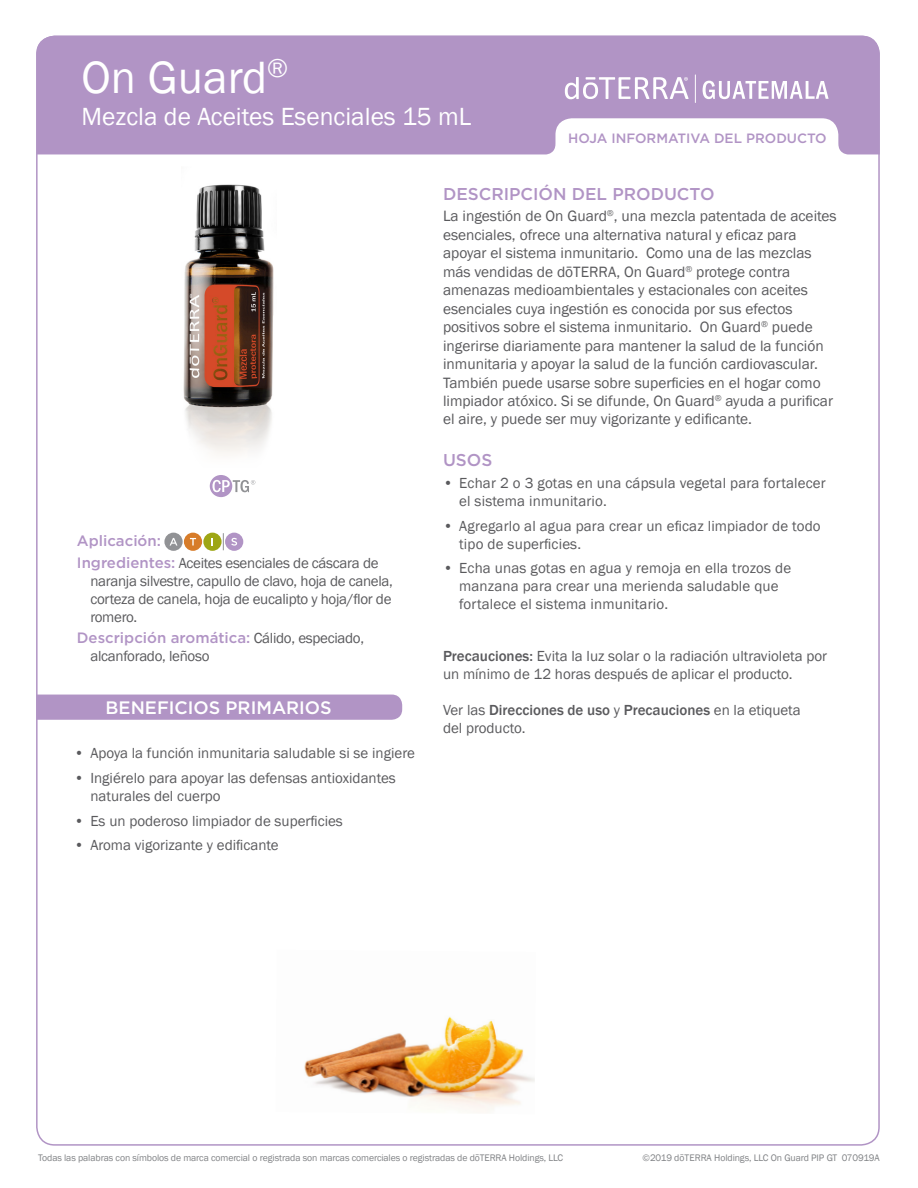
<style>
.page{position:relative;width:918px;height:1188px;background:#fff}
.page>*{position:absolute;margin:0;border:0;box-sizing:border-box;transform-origin:0 0}
.Main_H1_SP{font:46.5px "Franklin Gothic";color:#fff}
.Main_H2_SP{font:25.5px "Franklin Gothic";color:#fff}
.t1{font:500 18px "Gotham";color:#fff}
.Purple_Headers_SP{font:500 17.1px "Gotham";color:#b194c5}
.Body_SP{font:15.3px/18.5px "Franklin Gothic";color:#5a5a5d}
.Oil_Attribute_Panel{font:15px/18px "Franklin Gothic";color:#5a5a5d}
.Oil_Attribute_Panel-2{font:15px/18px "Franklin Gothic";letter-spacing:-.02em;color:#5a5a5d}
.Ver_las_Direcciones{font:15px/18px "Franklin Gothic";color:#5a5a5d}
.Oil_Attribute_Panel-3{font:500 15px "Gotham";color:#b194c5}
.t2{font:500 13.5px "Gotham";color:#b194c5}
.t3{font:9.75px "Franklin Gothic";letter-spacing:-.01em;color:#808285}
.s1{font-family:"Gotham";font-weight:500;color:#b194c5}
.s2{font-weight:500}
</style>
<div class="page">
<svg style="left:37px;top:36px;width:843px;height:118px;background:#b99fcb"></svg>
<svg style="left:703px;top:81px;width:126px;height:18px"></svg>
<svg style="left:565px;top:77px;width:124px;height:22px"></svg>
<svg style="left:695px;top:75px;width:1px;height:28px"></svg>
<svg style="left:210px;top:475px;width:45px;height:22px"></svg>
<img style="left:183px;top:184px;width:91px;height:270px">
<div style="left:164px;top:533px;width:19px;height:18px;background:#919295;border-radius:50%"></div>
<svg style="left:170px;top:538px;width:7px;height:8px"></svg>
<div style="left:184px;top:533px;width:18px;height:18px;background:#d77c29;border-radius:50%"></div>
<svg style="left:190px;top:538px;width:6px;height:8px"></svg>
<svg style="left:203px;top:533px;width:19px;height:18px"></svg>
<div style="left:225px;top:533px;width:18px;height:18px;background:#b194c5;border-radius:50%"></div>
<svg style="left:231px;top:538px;width:6px;height:8px"></svg>
<svg style="left:223px;top:533px;width:1px;height:17px"></svg>
<div style="left:36px;top:695px;width:366px;height:25px;background:#b194c5"></div>
<img style="left:304px;top:1016px;width:231px;height:96px">
<p class="Main_H1_SP" style="left:82px;top:48px;width:208px">On Guard<sup>®</sup></p>
<p class="Main_H2_SP" style="left:82px;top:101px;width:391px">Mezcla de Aceites Esenciales 15 mL</p>
<p class="t2" style="left:568px;top:130px;width:260px">HOJA INFORMATIVA DEL PRODUCTO</p>
<p class="Oil_Attribute_Panel-3" style="left:77px;top:531px;width:86px">Aplicación:</p>
<p class="Oil_Attribute_Panel-2" style="left:90px;top:554px;width:304px;text-indent:-14px"><span class="s1">Ingredientes:</span> Aceites esenciales de cáscara de naranja silvestre, capullo de clavo, hoja de canela, corteza de canela, hoja de eucalipto y hoja/flor de romero.</p>
<p class="Oil_Attribute_Panel-2" style="left:90px;top:629px;width:275px;text-indent:-14px"><span class="s1">Descripción aromática:</span> Cálido, especiado, alcanforado, leñoso</p>
<p class="t1" style="left:106px;top:696px;width:228px">BENEFICIOS PRIMARIOS</p>
<p class="Oil_Attribute_Panel" style="left:74px;top:745px;width:342px">• Apoya la función inmunitaria saludable si se ingiere</p>
<p class="Oil_Attribute_Panel" style="left:90px;top:769px;width:307px;text-indent:-16px">• Ingiérelo para apoyar las defensas antioxidantes naturales del cuerpo</p>
<p class="Oil_Attribute_Panel" style="left:74px;top:812px;width:270px">• Es un poderoso limpiador de superficies</p>
<p class="Oil_Attribute_Panel" style="left:74px;top:837px;width:206px">• Aroma vigorizante y edificante</p>
<p class="Purple_Headers_SP" style="left:443px;top:182px;width:273px">DESCRIPCIÓN DEL PRODUCTO</p>
<p class="Body_SP" style="left:443px;top:207px;width:395px">La ingestión de On Guard<sup>®</sup>, una mezcla patentada de aceites esenciales, ofrece una alternativa natural y eficaz para apoyar el sistema inmunitario. Como una de las mezclas más vendidas de dōTERRA, On Guard<sup>®</sup> protege contra amenazas medioambientales y estacionales con aceites esenciales cuya ingestión es conocida por sus efectos positivos sobre el sistema inmunitario. On Guard<sup>®</sup> puede ingerirse diariamente para mantener la salud de la función inmunitaria y apoyar la salud de la función cardiovascular.<br>También puede usarse sobre superficies en el hogar como limpiador atóxico. Si se difunde, On Guard<sup>®</sup> ayuda a purificar el aire, y puede ser muy vigorizante y edificante.</p>
<p class="Purple_Headers_SP" style="left:443px;top:449px;width:51px">USOS</p>
<p class="Oil_Attribute_Panel" style="left:459px;top:474px;width:368px;text-indent:-16px">• Echar 2 o 3 gotas en una cápsula vegetal para fortalecer el sistema inmunitario.</p>
<p class="Oil_Attribute_Panel" style="left:459px;top:517px;width:363px;text-indent:-16px">• Agregarlo al agua para crear un eficaz limpiador de todo tipo de superficies.</p>
<p class="Oil_Attribute_Panel" style="left:459px;top:560px;width:334px;text-indent:-16px">• Echa unas gotas en agua y remoja en ella trozos de manzana para crear una merienda saludable que fortalece el sistema inmunitario.</p>
<p class="Ver_las_Direcciones" style="left:443px;top:647px;width:386px"><span class="s2">Precauciones:</span> Evita la luz solar o la radiación ultravioleta por un mínimo de 12 horas después de aplicar el producto.</p>
<p class="Ver_las_Direcciones" style="left:443px;top:701px;width:359px">Ver las <span class="s2">Direcciones de uso</span> y <span class="s2">Precauciones</span> en la etiqueta del producto.</p>
<p class="t3" style="left:38px;top:1152px;width:527px">Todas las palabras con símbolos de marca comercial o registrada son marcas comerciales o registradas de dōTERRA Holdings, LLC</p>
<p class="t3" style="left:643px;top:1152px;width:239px">©2019 dōTERRA Holdings, LLC On Guard PIP GT 070919A</p>
</div>
